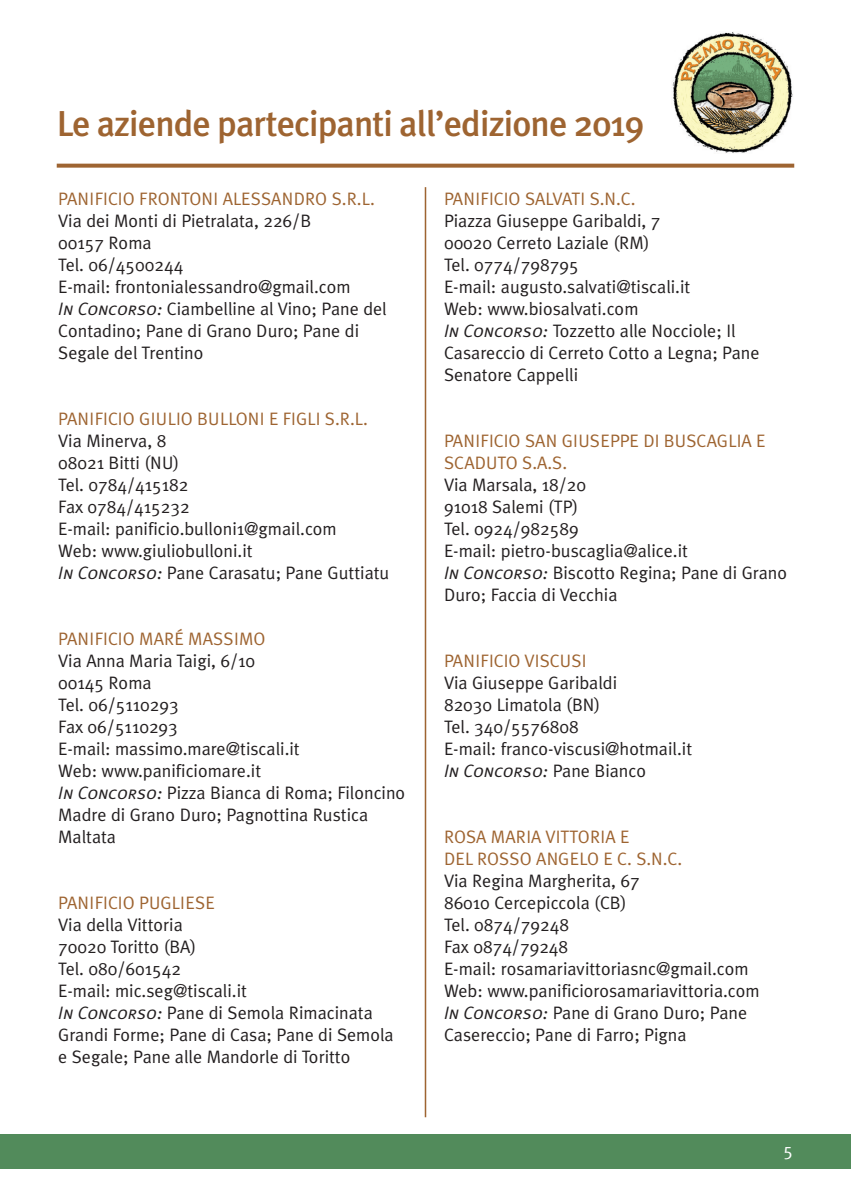
<style>
.page{position:relative;width:851px;height:1191px;background:#fff}
.page>*{position:absolute;margin:0;border:0;box-sizing:border-box;transform-origin:0 0}
.t1{font:500 36px "Meta Plus";letter-spacing:-.025em;color:#9e6431}
.t2{font:18px/22px "Meta Plus Normal";color:#231f20}
.t3{font:18px/22px "Meta Plus Normal";letter-spacing:.005em;color:#9e6431}
.t4{font:italic 18px "Meta Plus Normal Caps";color:#231f20}
.t5{font:18px "Meta Plus Normal";color:#fff}
.s1{font-family:"Meta Plus Normal Caps";font-style:italic}
.s2{font-family:"Meta Plus Normal";font-style:normal}
</style>
<div class="page">
<div style="left:0;top:1134px;width:850px;height:34px;background:#528b5b"></div>
<svg style="left:57px;top:164px;width:737px;height:4px;background:#a67143"></svg>
<img style="left:672px;top:32px;width:121px;height:121px">
<hr style="left:424px;top:187px;width:2px;height:930px;background:#9e6431">
<h1 class="t1" style="left:57px;top:102px;width:589px">Le aziende partecipanti all’edizione 2019</h1>
<p class="t3" style="left:58px;top:187px;width:318px">PANIFICIO FRONTONI ALESSANDRO S.R.L.</p>
<p class="t2" style="left:58px;top:209px;width:330px">Via dei Monti di Pietralata, 226/B<br>00157 Roma<br>Tel. 06/4500244<br>E-mail: frontonialessandro@gmail.com<br><span class="s1">In Concorso:</span> Ciambelline al Vino; Pane del<br>Contadino; Pane di Grano Duro; Pane di<br>Segale del Trentino</p>
<p class="t3" style="left:58px;top:407px;width:311px">PANIFICIO GIULIO BULLONI E FIGLI S.R.L.</p>
<p class="t2" style="left:58px;top:429px;width:333px">Via Minerva, 8<br>08021 Bitti (NU)<br>Tel. 0784/415182<br>Fax 0784/415232<br>E-mail: panificio.bulloni1@gmail.com<br>Web: www.giuliobulloni.it<br><span class="s1">In Concorso:</span> Pane Carasatu; Pane Guttiatu</p>
<p class="t3" style="left:58px;top:627px;width:209px">PANIFICIO MARÉ MASSIMO</p>
<p class="t2" style="left:58px;top:649px;width:348px">Via Anna Maria Taigi, 6/10<br>00145 Roma<br>Tel. 06/5110293<br>Fax 06/5110293<br>E-mail: massimo.mare@tiscali.it<br>Web: www.panificiomare.it<br><span class="s1">In Concorso:</span> Pizza Bianca di Roma; Filoncino<br>Madre di Grano Duro; Pagnottina Rustica<br>Maltata</p>
<p class="t3" style="left:58px;top:891px;width:158px">PANIFICIO PUGLIESE</p>
<p class="t2" style="left:58px;top:913px;width:337px">Via della Vittoria<br>70020 Toritto (BA)<br>Tel. 080/601542<br>E-mail: mic.seg@tiscali.it<br><span class="s1">In Concorso:</span> Pane di Semola Rimacinata<br>Grandi Forme; Pane di Casa; Pane di Semola e Segale; Pane alle Mandorle di Toritto</p>
<p class="t3" style="left:444px;top:187px;width:193px">PANIFICIO SALVATI S.N.C.</p>
<p class="t2" style="left:444px;top:209px;width:317px">Piazza Giuseppe Garibaldi, 7<br>00020 Cerreto Laziale (RM)<br>Tel. 0774/798795<br>E-mail: augusto.salvati@tiscali.it<br>Web: www.biosalvati.com<br><span class="s1">In Concorso:</span> Tozzetto alle Nocciole; Il<br>Casareccio di Cerreto Cotto a Legna; Pane<br>Senatore Cappelli</p>
<p class="t3" style="left:444px;top:429px;width:323px">PANIFICIO SAN GIUSEPPE DI BUSCAGLIA E<br>SCADUTO S.A.S.</p>
<p class="t2" style="left:444px;top:473px;width:344px">Via Marsala, 18/20<br>91018 Salemi (TP)<br>Tel. 0924/982589<br>E-mail: pietro-buscaglia@alice.it<br><span class="s1">In Concorso:</span> Biscotto Regina; Pane di Grano<br>Duro; Faccia di Vecchia</p>
<p class="t3" style="left:444px;top:649px;width:144px">PANIFICIO VISCUSI</p>
<p class="t2" style="left:444px;top:671px;width:249px">Via Giuseppe Garibaldi<br>82030 Limatola (BN)<br>Tel. 340/5576808<br>E-mail: franco-viscusi@hotmail.it</p>
<p class="t4" style="left:444px;top:760px;width:203px">In Concorso: <span class="s2">Pane Bianco</span></p>
<p class="t3" style="left:444px;top:825px;width:240px">ROSA MARIA VITTORIA E<br>DEL ROSSO ANGELO E C. S.N.C.</p>
<p class="t2" style="left:444px;top:869px;width:317px">Via Regina Margherita, 67<br>86010 Cercepiccola (CB)<br>Tel. 0874/79248<br>Fax 0874/79248<br>E-mail: rosamariavittoriasnc@gmail.com<br>Web: www.panificiorosamariavittoria.com<br><span class="s1">In Concorso:</span> Pane di Grano Duro; Pane<br>Casereccio; Pane di Farro; Pigna</p>
<p class="t5" style="left:783px;top:1139px;width:11px">5</p>
</div>
